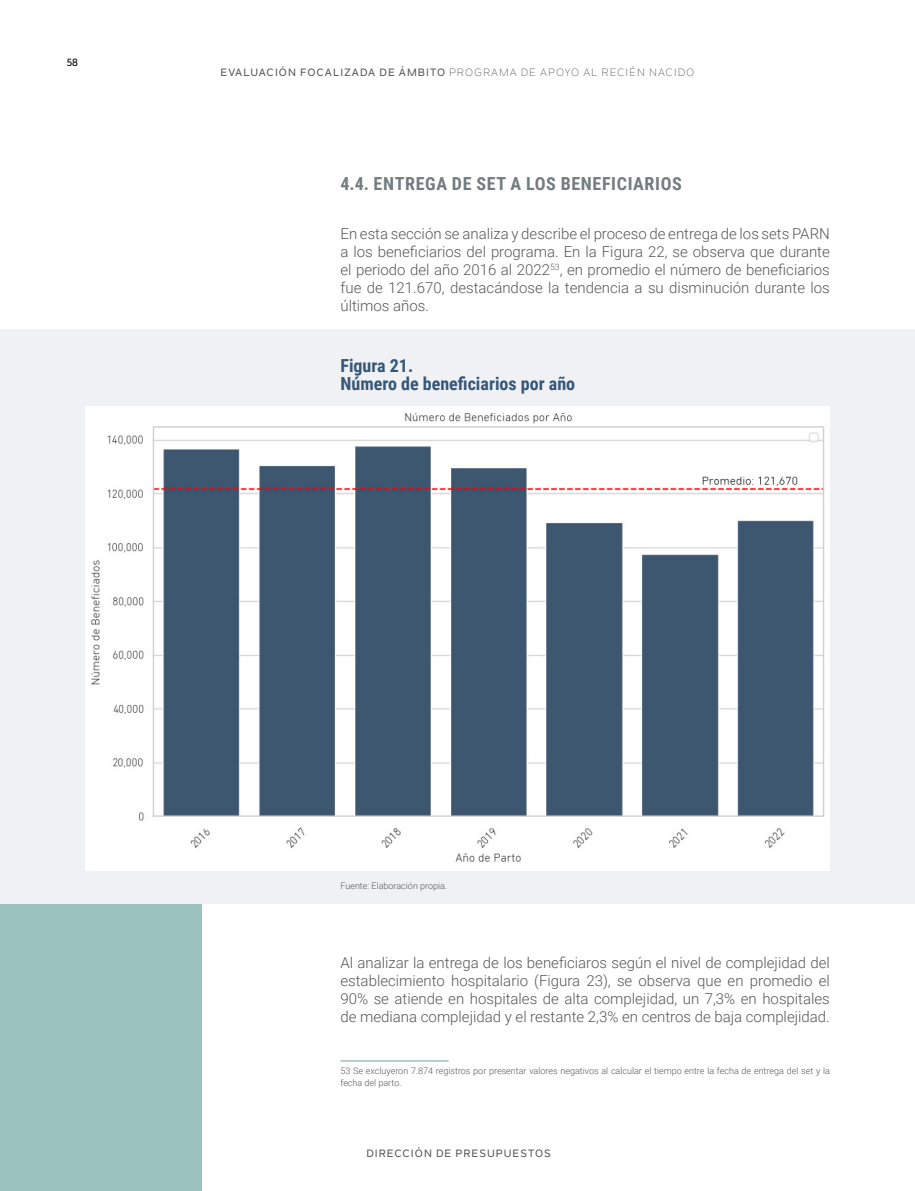
<style>
.page{position:relative;width:915px;height:1191px;background:#fff}
.page>*{position:absolute;margin:0;border:0;box-sizing:border-box;transform-origin:0 0}
.t1{font:700 18px/18px "Roboto Condensed";color:#365778}
.t2{font:700 18px "Roboto Condensed";letter-spacing:.035em;color:#747c80}
.t3{font:300 15px/18px "Roboto";color:#575756;text-align:justify}
.t4{font:10.5px "Nolan Next";letter-spacing:.1em;color:#575756}
.t5{font:500 10.5px "Nolan Next";letter-spacing:.1em;color:#575756}
.t6{font:500 10.5px "Nolan Next";color:#000}
.t7{font:300 9px/12px "Roboto";color:#575756}
.s1{font-weight:500}
</style>
<div class="page">
<div style="left:0;top:353px;width:202px;height:838px;background:#9bc1bc"></div>
<div style="left:0;top:330px;width:914px;height:574px;background:#f0f1f5"></div>
<img style="left:85px;top:407px;width:744px;height:463px">
<hr style="left:340px;top:1060px;width:108px;height:1px;background:#9bc1bc">
<hr style="left:914px;top:104px;width:1px;height:627px;background:#f0f1f5">
<p class="t6" style="left:67px;top:56px;width:13px">58</p>
<p class="t4" style="left:220px;top:66px;width:475px"><span class="s1">EVALUACIÓN FOCALIZADA DE ÁMBITO</span> PROGRAMA DE APOYO AL RECIÉN NACIDO</p>
<p class="t2" style="left:340px;top:171px;width:343px">4.4. ENTREGA DE SET A LOS BENEFICIARIOS</p>
<p class="t3" style="left:340px;top:224px;width:490px">En esta sección se analiza y describe el proceso de entrega de los sets PARN a los beneficiarios del programa. En la Figura 22, se observa que durante el periodo del año 2016 al 2022<sup>53</sup>, en promedio el número de beneficiarios fue de 121.670, destacándose la tendencia a su disminución durante los últimos años.</p>
<p class="t1" style="left:340px;top:356px;width:236px">Figura 21.<br>Número de beneficiarios por año</p>
<p class="t7" style="left:340px;top:879px;width:108px">Fuente: Elaboración propia.</p>
<p class="t3" style="left:340px;top:953px;width:490px">Al analizar la entrega de los beneficiaros según el nivel de complejidad del establecimiento hospitalario (Figura 23), se observa que en promedio el 90% se atiende en hospitales de alta complejidad, un 7,3% en hospitales de mediana complejidad y el restante 2,3% en centros de baja complejidad.</p>
<p class="t7" style="left:340px;top:1064px;width:490px">53 Se excluyeron 7.874 registros por presentar valores negativos al calcular el tiempo entre la fecha de entrega del set y la fecha del parto.</p>
<p class="t5" style="left:366px;top:1147px;width:186px">DIRECCIÓN DE PRESUPUESTOS</p>
</div>
